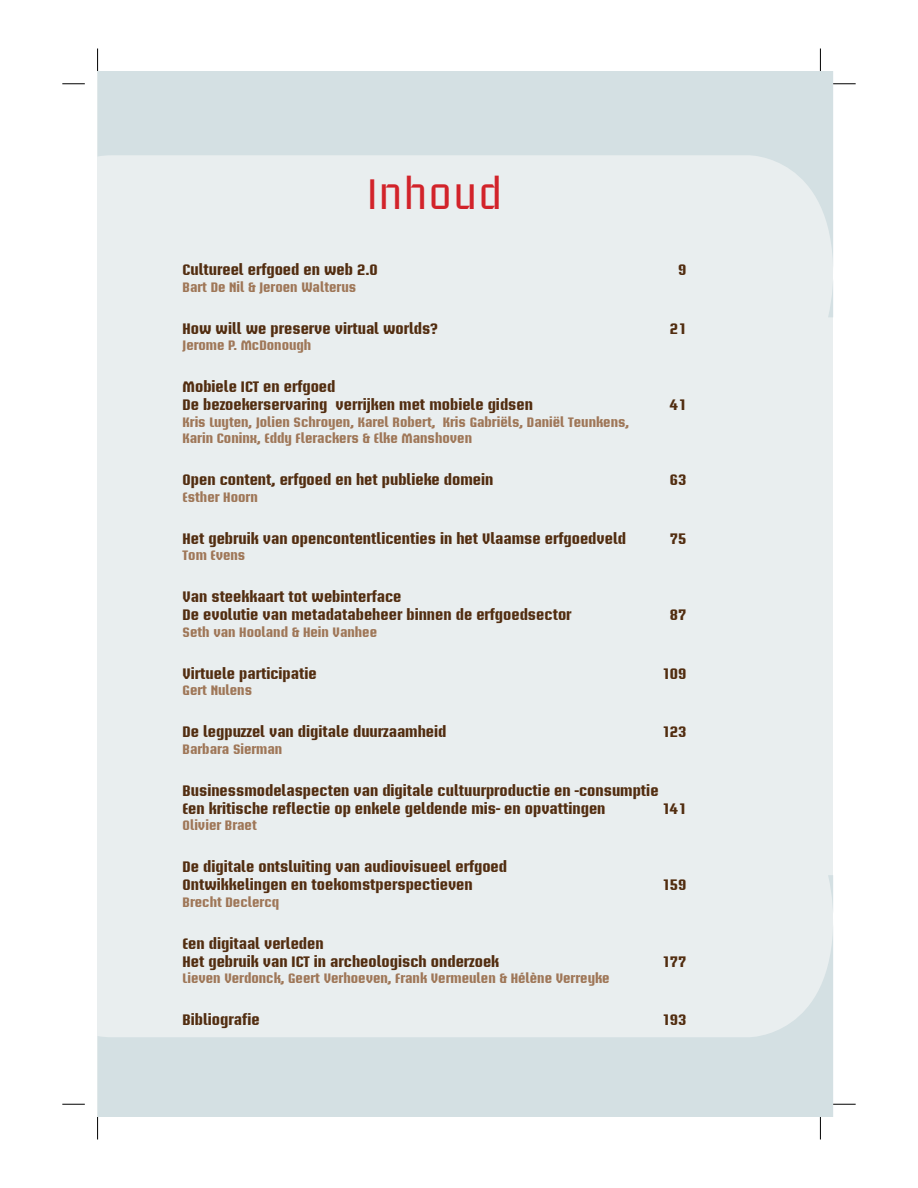
<style>
.page{position:relative;width:918px;height:1188px;background:#fff}
.page>*{position:absolute;margin:0;border:0;box-sizing:border-box;transform-origin:0 0}
.t1{font:42px "Briem Akademi Std";color:#d2232a}
.t2{font:700 15px/18px "Briem Akademi Std";color:#522d10}
.t3{font:700 13.5px/16.5px "Briem Akademi Std";color:#9f7758}
</style>
<div class="page">
<div style="left:98px;top:71px;width:735px;height:1046px;background:#e9eeef"></div>
<svg style="left:99px;top:875px;width:734px;height:242px"></svg>
<svg style="left:99px;top:71px;width:734px;height:246px"></svg>
<svg style="left:62px;top:84px;width:23px;height:1px"></svg>
<svg style="left:833px;top:84px;width:23px;height:1px"></svg>
<svg style="left:62px;top:1104px;width:23px;height:1px"></svg>
<svg style="left:833px;top:1104px;width:23px;height:1px"></svg>
<svg style="left:97px;top:49px;width:2px;height:268px"></svg>
<svg style="left:97px;top:875px;width:2px;height:264px"></svg>
<svg style="left:820px;top:49px;width:1px;height:22px"></svg>
<svg style="left:820px;top:1117px;width:1px;height:22px"></svg>
<h1 class="t1" style="left:366px;top:177px;width:138px">Inhoud</h1>
<p class="t2" style="left:183px;top:262px;width:197px">Cultureel erfgoed en web 2.0</p>
<p class="t2" style="left:678px;top:262px;width:10px">9</p>
<p class="t3" style="left:183px;top:279px;width:175px">Bart De Nil &amp; Jeroen Walterus</p>
<p class="t2" style="left:183px;top:320px;width:257px">How will we preserve virtual worlds?</p>
<p class="t2" style="left:670px;top:320px;width:18px">21</p>
<p class="t3" style="left:183px;top:338px;width:130px">Jerome P. McDonough</p>
<p class="t2" style="left:183px;top:379px;width:352px">Mobiele ICT en erfgoed<br>De bezoekerservaring verrijken met mobiele gidsen</p>
<p class="t2" style="left:670px;top:397px;width:18px">41</p>
<p class="t3" style="left:183px;top:414px;width:448px">Kris Luyten, Jolien Schroyen, Karel Robert, Kris Gabriëls, Daniël Teunkens,<br>Karin Coninx, Eddy Flerackers &amp; Elke Manshoven</p>
<p class="t2" style="left:183px;top:472px;width:312px">Open content, erfgoed en het publieke domein</p>
<p class="t2" style="left:670px;top:472px;width:18px">63</p>
<p class="t3" style="left:183px;top:489px;width:77px">Esther Hoorn</p>
<p class="t2" style="left:183px;top:530px;width:445px">Het gebruik van opencontentlicenties in het Vlaamse erfgoedveld</p>
<p class="t2" style="left:670px;top:530px;width:18px">75</p>
<p class="t3" style="left:183px;top:548px;width:64px">Tom Evens</p>
<p class="t2" style="left:183px;top:589px;width:391px">Van steekkaart tot webinterface<br>De evolutie van metadatabeheer binnen de erfgoedsector</p>
<p class="t2" style="left:670px;top:607px;width:18px">87</p>
<p class="t3" style="left:183px;top:624px;width:196px">Seth van Hooland &amp; Hein Vanhee</p>
<p class="t2" style="left:183px;top:665px;width:136px">Virtuele participatie</p>
<p class="t2" style="left:662px;top:665px;width:26px">109</p>
<p class="t3" style="left:183px;top:683px;width:71px">Gert Nulens</p>
<p class="t2" style="left:183px;top:724px;width:265px">De legpuzzel van digitale duurzaamheid</p>
<p class="t2" style="left:662px;top:724px;width:26px">123</p>
<p class="t3" style="left:183px;top:741px;width:101px">Barbara Sierman</p>
<p class="t2" style="left:183px;top:782px;width:477px">Businessmodelaspecten van digitale cultuur productie en -consumptie<br>Een kritische reflectie op enkele geldende mis- en opvattingen</p>
<p class="t2" style="left:662px;top:800px;width:26px">141</p>
<p class="t3" style="left:183px;top:818px;width:76px">Olivier Braet</p>
<p class="t2" style="left:183px;top:859px;width:326px">De digitale ontsluiting van audiovisueel erfgoed<br>Ontwikkelingen en toekomstperspectieven</p>
<p class="t3" style="left:183px;top:894px;width:98px">Brecht Declercq</p>
<p class="t2" style="left:183px;top:935px;width:318px">Een digitaal verleden<br>Het gebruik van ICT in archeologisch onderzoek</p>
<p class="t2" style="left:662px;top:877px;width:26px">159</p>
<p class="t2" style="left:662px;top:953px;width:26px">177</p>
<p class="t3" style="left:183px;top:971px;width:429px">Lieven Verdonck, Geert Verhoeven, Frank Vermeulen &amp; Hélène Verreyke</p>
<p class="t2" style="left:183px;top:1012px;width:79px">Bibliografie</p>
<p class="t2" style="left:662px;top:1012px;width:26px">193</p>
</div>
